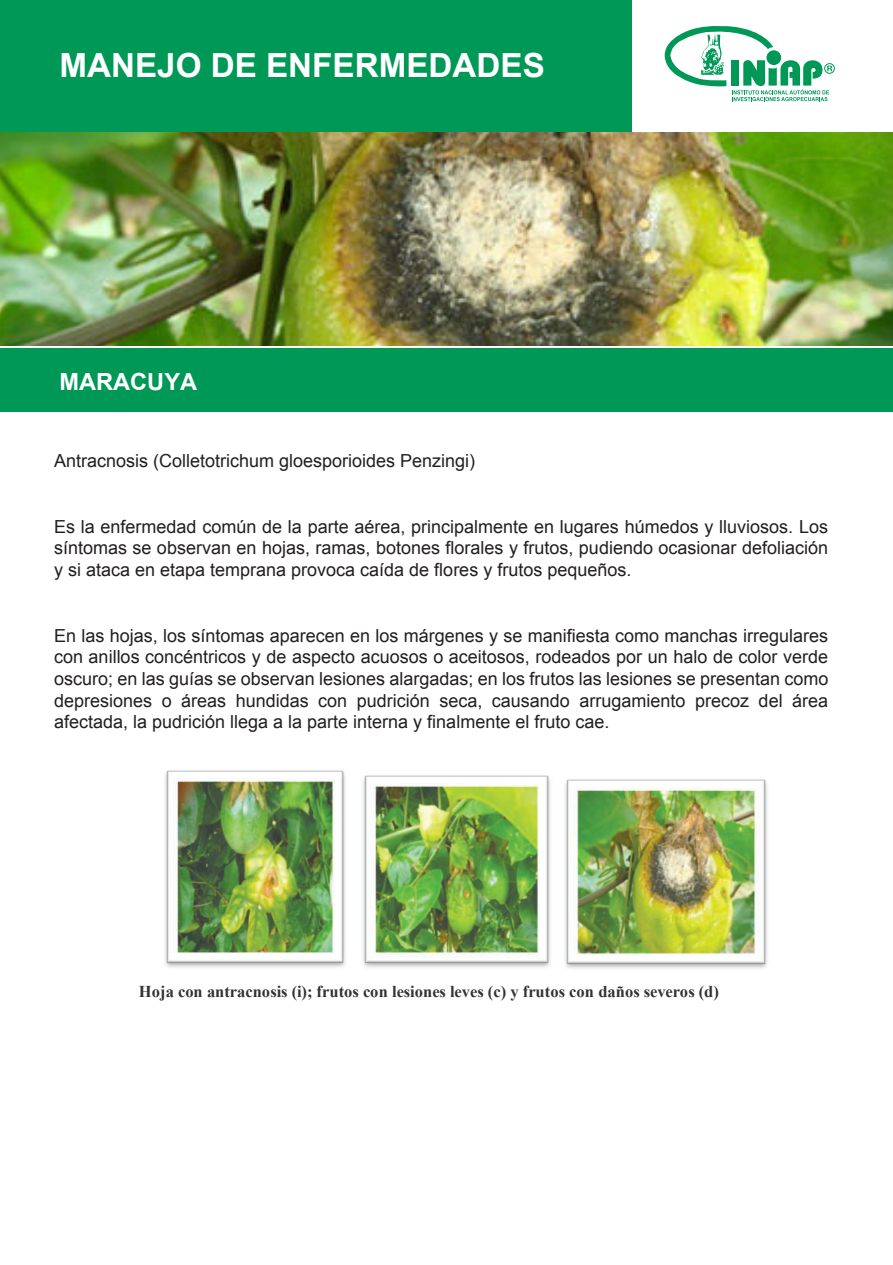
<style>
.page{position:relative;width:893px;height:1265px;background:#fff}
.page>*{position:absolute;margin:0;border:0;box-sizing:border-box;transform-origin:0 0}
.t1{font:700 33.15px "Arial";color:#fff}
.t2{font:700 23.7px "Arial";color:#fff}
.t3{font:18px/21.6px "Arial";color:#231f20;text-align:justify}
.t4{font:700 16.5px "Times New Roman";letter-spacing:-.005em;color:#313433}
</style>
<div class="page">
<svg style="left:664px;top:26px;width:171px;height:75px"></svg>
<div style="left:0;top:0;width:632px;height:134px;background:#009856"></div>
<div style="left:0;top:348px;width:892px;height:63px;background:#009856"></div>
<img style="left:165px;top:770px;width:181px;height:198px">
<img style="left:363px;top:775px;width:188px;height:193px">
<img style="left:565px;top:779px;width:203px;height:190px">
<img style="left:0;top:133px;width:892px;height:212px">
<h1 class="t1" style="left:59px;top:46px;width:487px">MANEJO DE ENFERMEDADES</h1>
<h2 class="t2" style="left:59px;top:367px;width:139px">MARACUYA</h2>
<p class="t3" style="left:54px;top:451px;width:423px">Antracnosis (Colletotrichum gloesporioides Penzingi)</p>
<p class="t3" style="left:54px;top:517px;width:776px">Es la enfermedad común de la parte aérea, principalmente en lugares húmedos y lluviosos. Los síntomas se observan en hojas, ramas, botones florales y frutos, pudiendo ocasionar defoliación y si ataca en etapa temprana provoca caída de flores y frutos pequeños.</p>
<p class="t3" style="left:54px;top:626px;width:776px">En las hojas, los síntomas aparecen en los márgenes y se manifiesta como manchas irregulares con anillos concéntricos y de aspecto acuosos o aceitosos, rodeados por un halo de color verde oscuro; en las guías se observan lesiones alargadas; en los frutos las lesiones se presentan como depresiones o áreas hundidas con pudrición seca, causando arrugamiento precoz del área afectada, la pudrición llega a la parte interna y finalmente el fruto cae.</p>
<p class="t4" style="left:139px;top:986px;width:582px">Hoja con antracnosis (i); frutos con lesiones leves (c) y frutos con daños severos (d)</p>
</div>
